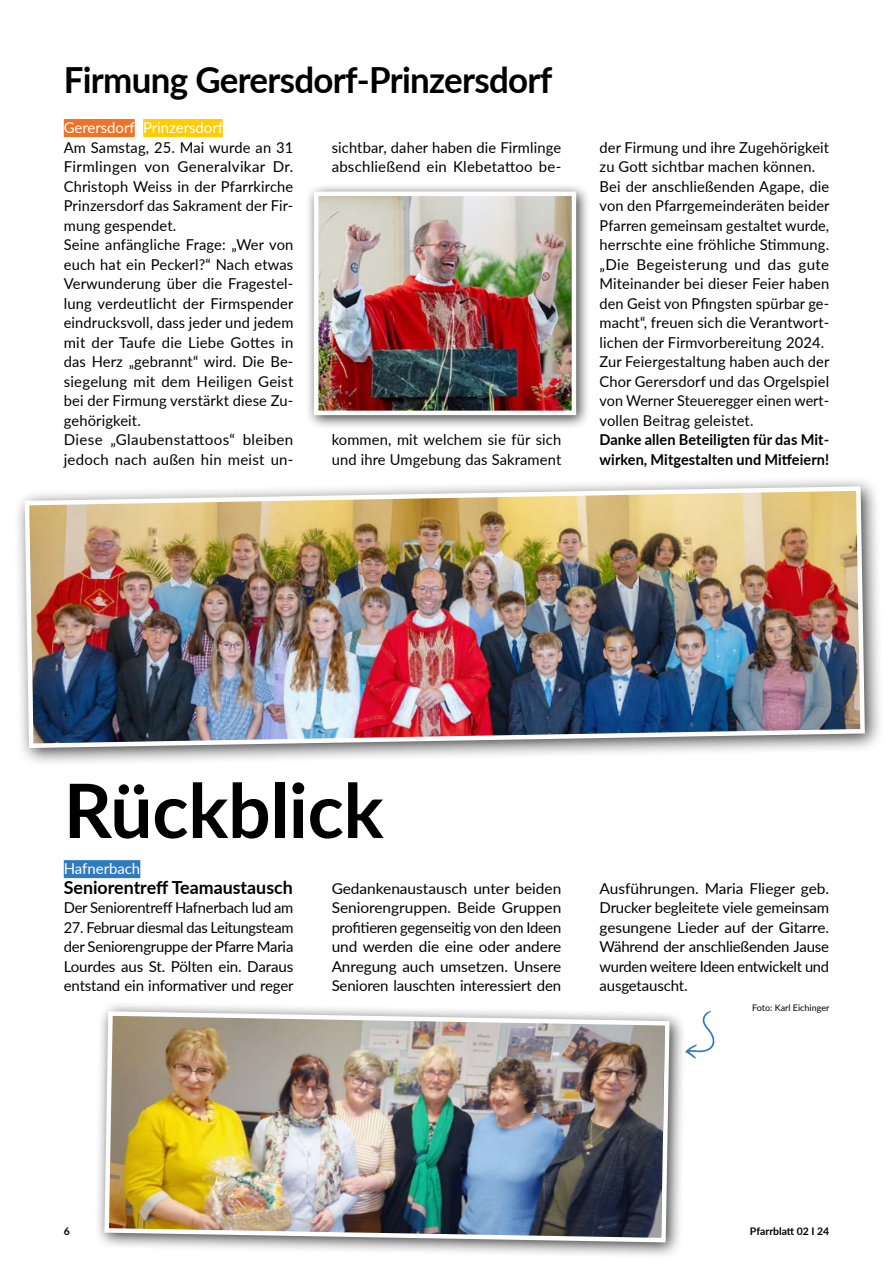
<style>
.page{position:relative;width:893px;height:1263px;background:#fff}
.page>*{position:absolute;margin:0;border:0;box-sizing:border-box;transform-origin:0 0}
.t1{font:700 75px "Lato";letter-spacing:-.005em;color:#000}
.t2{font:700 36px "Lato";letter-spacing:-.02em;color:#000}
.t3{font:700 18px "Lato";color:#000}
.t4{font:15px/19.5px "Lato";letter-spacing:.01em;color:#000}
.t5{font:700 15px/19.5px "Lato";letter-spacing:.005em;color:#000}
.t6{font:15px "Lato";letter-spacing:-.005em;color:#fff}
.t7{font:15px "Lato";letter-spacing:-.015em;color:#000}
.t8{font:700 10.5px "Lato";letter-spacing:-.005em;color:#000}
.t9{font:9px "Lato";color:#000}
</style>
<div class="page">
<div style="left:13px;top:475px;width:871px;height:292px;background:#000;opacity:.75"></div>
<img style="left:22px;top:484px;width:845px;height:266px">
<div style="left:306px;top:183px;width:285px;height:247px;background:#000;opacity:.75"></div>
<img style="left:319px;top:197px;width:252px;height:213px">
<div style="left:314px;top:192px;width:262px;height:223px;border:4px solid #fff"></div>
<svg style="left:687px;top:1011px;width:28px;height:47px"></svg>
<div style="left:64px;top:119px;width:71px;height:18px;background:#ee7326"></div>
<div style="left:64px;top:860px;width:76px;height:18px;background:#307abf"></div>
<div style="left:143px;top:119px;width:80px;height:18px;background:#ffcd00"></div>
<div style="left:94px;top:1001px;width:593px;height:258px;background:#000;opacity:.75"></div>
<img style="left:102px;top:1009px;width:570px;height:236px">
<h2 class="t2" style="left:64px;top:53px;width:490px">Firmung Gerersdorf-Prinzersdorf</h2>
<p class="t6" style="left:143px;top:117px;width:81px">Prinzersdorf</p>
<p class="t6" style="left:64px;top:117px;width:72px">Gerersdorf</p>
<p class="t4" style="left:64px;top:137px;width:231px">Am Samstag, 25. Mai wurde an 31<br>Firmlingen von Generalvikar Dr.<br>Christoph Weiss in der Pfarrkirche<br>Prinzersdorf das Sakrament der Fir&shy;mung gespendet.<br>Seine anfängliche Frage: „Wer von euch hat ein Peckerl?“ Nach etwas<br>Verwunderung über die Fragestel&shy;lung verdeutlicht der Firmspender eindrucksvoll, dass jeder und jedem mit der Taufe die Liebe Gottes in das Herz „gebrannt“ wird. Die Be&shy;siegelung mit dem Heiligen Geist bei der Firmung verstärkt diese Zu&shy;gehörigkeit.<br>Diese „Glaubenstattoos“ bleiben jedoch nach außen hin meist un-</p>
<p class="t4" style="left:332px;top:137px;width:231px">sichtbar, daher haben die Firmlinge abschließend ein Klebetattoo be-</p>
<p class="t4" style="left:332px;top:429px;width:231px">kommen, mit welchem sie für sich und ihre Umgebung das Sakrament</p>
<p class="t4" style="left:600px;top:137px;width:231px">der Firmung und ihre Zugehörigkeit zu Gott sichtbar machen können.<br>Bei der anschließenden Agape, die von den Pfarrgemeinderäten beider Pfarren gemeinsam gestaltet wurde, herrschte eine fröhliche Stimmung. „Die Begeisterung und das gute Miteinander bei dieser Feier haben den Geist von Pfingsten spürbar ge&shy;macht“, freuen sich die Verantwort&shy;lichen der Firmvorbereitung 2024.<br>Zur Feiergestaltung haben auch der Chor Gerersdorf und das Orgelspiel von Werner Steueregger einen wert&shy;vollen Beitrag geleistet.</p>
<p class="t5" style="left:600px;top:429px;width:231px">Danke allen Beteiligten für das Mit&shy;wirken, Mitgestalten und Mitfeiern!</p>
<h1 class="t1" style="left:64px;top:755px;width:321px">Rückblick</h1>
<p class="t6" style="left:64px;top:858px;width:78px">Hafnerbach</p>
<p class="t3" style="left:64px;top:874px;width:231px">Seniorentreff Teamaustausch</p>
<p class="t7" style="left:64px;top:897px;width:231px">Der Seniorentreff Hafnerbach lud am</p>
<p class="t4" style="left:64px;top:917px;width:231px;text-align:justify">27. Februar diesmal das Leitungsteam der Seniorengruppe der Pfarre Maria Lourdes aus St. Pölten ein. Daraus entstand ein informativer und reger</p>
<p class="t4" style="left:332px;top:878px;width:231px;text-align:justify">Gedankenaustausch unter beiden Seniorengruppen. Beide Gruppen profitieren gegenseitig von den Ideen und werden die eine oder andere Anregung auch umsetzen. Unsere Senioren lauschten interessiert den</p>
<p class="t4" style="left:600px;top:878px;width:231px;text-align:justify">Ausführungen. Maria Flieger geb.<br>Drucker begleitete viele gemeinsam gesungene Lieder auf der Gitarre.<br>Während der anschließenden Jause wurden weitere Ideen entwickelt und ausgetauscht.</p>
<p class="t9" style="left:752px;top:1001px;width:79px">Foto: Karl Eichinger</p>
<p class="t8" style="left:64px;top:1224px;width:8px">6</p>
<p class="t8" style="left:750px;top:1224px;width:81px">Pfarrblatt 02 I 24</p>
</div>
